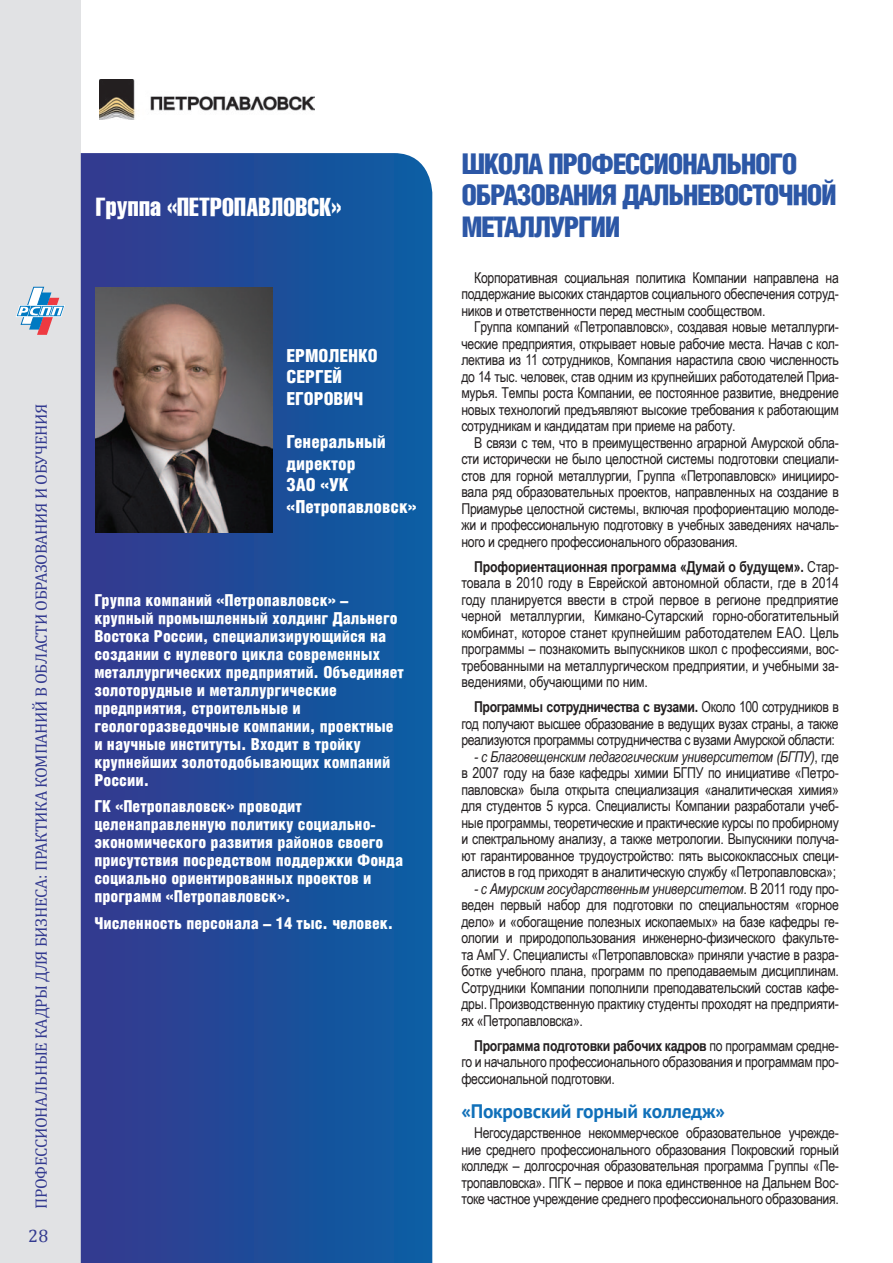
<style>
.page{position:relative;width:893px;height:1263px;background:#fff}
.page>*{position:absolute;margin:0;border:0;box-sizing:border-box;transform-origin:0 0}
.НАЗВ_ПРОГИ_см{font:900 28.5px/31.5px "Helios Cond";letter-spacing:-.05em;color:#2c57a6}
.Название_компании{font:25.5px "Helios Compressed";letter-spacing:.01em;color:#fff}
.Синий_основной{font:700 19.5px "PT Sans";letter-spacing:-.01em;color:#1070b9}
.t1{font:900 18px/21.6px "Helios Cond";color:#fff}
.t2{font:18px "Cambria";color:#333a90}
.инфо_компания{font:900 16.5px/18px "Helios Cond";color:#fff}
.t3{font:16.5px "Cambria";letter-spacing:-.02em;color:#333a90}
.текст_основной{font:15px/16.5px "Arial Narrow";letter-spacing:-.02em;color:#231f20;text-align:justify}
.s1{font-weight:700}
.s2{font-style:italic}
</style>
<div class="page">
<div style="left:0;top:0;width:81px;height:1263px;background:#e1e2e4"></div>
<svg style="left:16px;top:287px;width:49px;height:48px"></svg>
<svg style="left:81px;top:153px;width:351px;height:1110px;background:#1e4c99"></svg>
<img style="left:96px;top:288px;width:176px;height:245px">
<img style="left:100px;top:80px;width:214px;height:39px">
<p class="Название_компании" style="left:96px;top:192px;width:247px">Группа «ПЕТРОПАВЛОВСК»</p>
<p class="t3" style="left:31px;top:1209px;width:807px;rotate:-90deg">ПРОФЕССИОНАЛЬНЫЕ КАДРЫ ДЛЯ БИЗНЕСА: ПРАКТИКА КОМПАНИЙ В ОБЛАСТИ ОБРАЗОВАНИЯ И ОБУЧЕНИЯ</p>
<p class="t2" style="left:28px;top:1225px;width:22px">28</p>
<p class="t1" style="left:287px;top:344px;width:93px">ЕРМОЛЕНКО<br>СЕРГЕЙ<br>ЕГОРОВИЧ</p>
<p class="t1" style="left:287px;top:431px;width:101px">Генеральный директор</p>
<p class="t1" style="left:287px;top:474px;width:131px">ЗАО «УК «Петропавловск»</p>
<p class="инфо_компания" style="left:94px;top:590px;width:311px">Группа компаний «Петропавловск» – крупный промышленный холдинг Дальнего Востока России, специализирующийся на создании с нулевого цикла современных металлургических предприятий. Объединяет золоторудные и металлургические предприятия, строительные и геологоразведочные компании, проектные и научные институты. Входит в тройку крупнейших золотодобывающих компаний России.</p>
<p class="инфо_компания" style="left:94px;top:797px;width:310px">ГК «Петропавловск» проводит целенаправленную политику социально&shy;экономического развития районов своего присутствия посредством поддержки Фонда социально ориентированных проектов и программ «Петропавловск».</p>
<p class="инфо_компания" style="left:94px;top:913px;width:300px">Численность персонала – 14 тыс. человек.</p>
<p class="НАЗВ_ПРОГИ_см" style="left:461px;top:147px;width:377px">ШКОЛА ПРОФЕССИОНАЛЬНОГО<br>ОБРАЗОВАНИЯ ДАЛЬНЕВОСТОЧНОЙ<br>МЕТАЛЛУРГИИ</p>
<p class="текст_основной" style="left:461px;top:269px;width:379px;text-indent:13px">Корпоративная социальная политика Компании направлена на поддержание высоких стандартов социального обеспечения сотруд&shy;ников и ответственности перед местным сообществом.</p>
<p class="текст_основной" style="left:461px;top:318px;width:379px;text-indent:13px">Группа компаний «Петропавловск», создавая новые металлурги&shy;ческие предприятия, открывает новые рабочие места. Начав с кол&shy;лектива из 11 сотрудников, Компания нарастила свою численность до 14 тыс. человек, став одним из крупнейших работодателей Приа&shy;мурья. Темпы роста Компании, ее постоянное развитие, внедрение новых технологий предъявляют высокие требования к работающим сотрудникам и кандидатам при приеме на работу.</p>
<p class="текст_основной" style="left:461px;top:434px;width:379px;text-indent:13px">В связи с тем, что в преимущественно аграрной Амурской обла&shy;сти исторически не было целостной системы подготовки специали&shy;стов для горной металлургии, Группа «Петропавловск» иницииро&shy;вала ряд образовательных проектов, направленных на создание в Приамурье целостной системы, включая профориентацию молоде&shy;жи и профессиональную подготовку в учебных заведениях началь&shy;ного и среднего профессионального образования.</p>
<p class="текст_основной" style="left:461px;top:558px;width:379px;text-indent:13px"><span class="s1">Профориентационная программа «Думай о будущем».</span> Стар&shy;товала в 2010 году в Еврейской автономной области, где в 2014 году планируется ввести в строй первое в регионе предприятие черной металлургии, Кимкано-Сутарский горно-обогатительный комбинат, которое станет крупнейшим работодателем ЕАО. Цель программы – познакомить выпускников школ с профессиями, вос&shy;требованными на металлургическом предприятии, и учебными за&shy;ведениями, обучающими по ним.</p>
<p class="текст_основной" style="left:461px;top:698px;width:379px;text-indent:13px"><span class="s1">Программы сотрудничества с вузами.</span> Около 100 сотрудников в год получают высшее образование в ведущих вузах страны, а также реализуются программы сотрудничества с вузами Амурской области:</p>
<p class="текст_основной" style="left:461px;top:748px;width:379px;text-indent:13px"><span class="s2">- с Благовещенским педагогическим университетом (БГПУ)</span>, где в 2007 году на базе кафедры химии БГПУ по инициативе «Петро&shy;павловска» была открыта специализация «аналитическая химия» для студентов 5 курса. Специалисты Компании разработали учеб&shy;ные программы, теоретические и практические курсы по пробирному и спектральному анализу, а также метрологии. Выпускники получа&shy;ют гарантированное трудоустройство: пять высококлассных специ&shy;алистов в год приходят в аналитическую службу «Петропавловска»;</p>
<p class="текст_основной" style="left:461px;top:880px;width:379px;text-indent:13px"><span class="s2">- с Амурским государственным университетом.</span> В 2011 году про&shy;веден первый набор для подготовки по специальностям «горное дело» и «обогащение полезных ископаемых» на базе кафедры ге&shy;ологии и природопользования инженерно-физического факульте&shy;та АмГУ. Специалисты «Петропавловска» приняли участие в разра&shy;ботке учебного плана, программ по преподаваемым дисциплинам.<br>Сотрудники Компании пополнили преподавательский состав кафе&shy;дры. Производственную практику студенты проходят на предприяти&shy;ях «Петропавловска».</p>
<p class="текст_основной" style="left:461px;top:1037px;width:379px;text-indent:13px"><span class="s1">Программа подготовки рабочих кадров</span> по программам средне&shy;го и начального профессионального образования и программам про&shy;фессиональной подготовки.</p>
<p class="Синий_основной" style="left:461px;top:1098px;width:265px">«Покровский горный колледж»</p>
<p class="текст_основной" style="left:461px;top:1124px;width:379px;text-indent:13px">Негосударственное некоммерческое образовательное учрежде&shy;ние среднего профессионального образования Покровский горный колледж – долгосрочная образовательная программа Группы «Пе&shy;тропавловска». ПГК – первое и пока единственное на Дальнем Вос&shy;токе частное учреждение среднего профессионального образования.</p>
</div>
